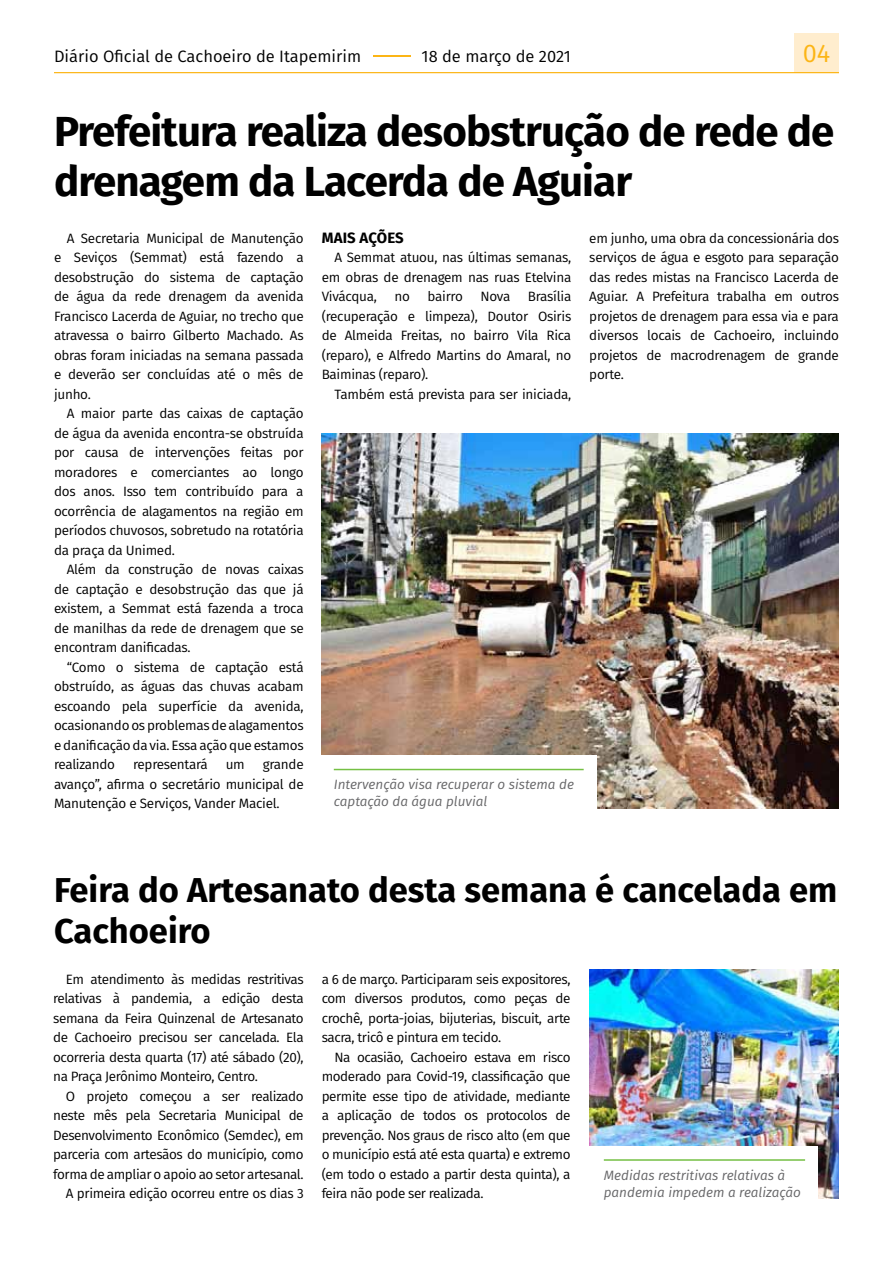
<style>
.page{position:relative;width:893px;height:1263px;background:#fff}
.page>*{position:absolute;margin:0;border:0;box-sizing:border-box;transform-origin:0 0}
.t1{font:700 42px/50.4px "Fira Sans";letter-spacing:-.02em;color:#000}
.t2{font:700 34.5px/41.4px "Fira Sans";color:#000}
.t3{font:25.5px "Fira Sans";color:#fcb515}
.t4{font:16.5px "Fira Sans";color:#000}
.t5{font:700 15px "Fira Sans";letter-spacing:.01em;color:#000}
.t6{font:13.5px/19.5px "Fira Sans";letter-spacing:-.03em;color:#000;text-align:justify}
.t7{font:italic 13.5px/16.6px "Fira Sans";color:#666668}
.s1{color:#fcb515}
</style>
<div class="page">
<div style="left:794px;top:33px;width:45px;height:40px;background:#ffedce"></div>
<hr style="left:54px;top:72px;width:785px;height:1px;background:#fcb515">
<img style="left:589px;top:969px;width:250px;height:229px">
<div style="left:589px;top:1146px;width:229px;height:54px;background:#fff"></div>
<hr style="left:604px;top:1159px;width:201px;height:2px;background:#75c044">
<img style="left:322px;top:434px;width:517px;height:374px">
<div style="left:319px;top:755px;width:277px;height:55px;background:#fff"></div>
<hr style="left:334px;top:769px;width:250px;height:1px;background:#75c044">
<p class="t4" style="left:54px;top:43px;width:518px">Diário Oficial de Cachoeiro de Itapemirim <span class="s1">–</span>18 de março de 2021</p>
<h3 class="t3" style="left:803px;top:34px;width:29px">04</h3>
<h1 class="t1" style="left:54px;top:103px;width:782px">Prefeitura realiza desobstrução de rede de drenagem da Lacerda de Aguiar</h1>
<p class="t6" style="left:54px;top:228px;width:251px;text-indent:13px">A Secretaria Municipal de Manutenção e Seviços (Semmat) está fazendo a desobstrução do sistema de captação de água da rede drenagem da avenida Francisco Lacerda de Aguiar, no trecho que atravessa o bairro Gilberto Machado. As obras foram iniciadas na semana passada e deverão ser concluídas até o mês de junho.</p>
<p class="t6" style="left:54px;top:403px;width:251px;text-indent:13px">A maior parte das caixas de captação de água da avenida encontra-se obstruída por causa de intervenções feitas por moradores e comerciantes ao longo dos anos. Isso tem contribuído para a ocorrência de alagamentos na região em períodos chuvosos, sobretudo na rotatória da praça da Unimed.</p>
<p class="t6" style="left:54px;top:559px;width:251px;text-indent:13px">Além da construção de novas caixas de captação e desobstrução das que já existem, a Semmat está fazenda a troca de manilhas da rede de drenagem que se encontram danificadas.</p>
<p class="t6" style="left:54px;top:657px;width:251px;text-indent:13px">“Como o sistema de captação está obstruído, as águas das chuvas acabam escoando pela superfície da avenida, ocasionando os problemas de alagamentos e danificação da via. Essa ação que estamos realizando</p>
<p class="t5" style="left:322px;top:225px;width:84px">MAIS AÇÕES</p>
<p class="t6" style="left:322px;top:248px;width:251px;text-indent:13px">A Semmat atuou, nas últimas semanas, em obras de drenagem nas ruas Etelvina Vivácqua,</p>
<p class="t6" style="left:589px;top:228px;width:251px">em junho, uma obra da concessionária dos serviços de água e esgoto para separação das redes mistas na Francisco Lacerda de Aguiar. A Prefeitura trabalha em outros projetos de drenagem para essa via e para diversos locais de Cachoeiro, incluindo projetos de macrodrenagem de grande porte.</p>
<p class="t6" style="left:322px;top:287px;width:251px;text-indent:206px">Brasília (recuperação e limpeza), Doutor Osiris de Almeida Freitas, no bairro Vila Rica (reparo), e Alfredo Martins do Amaral, no Baiminas (reparo).</p>
<p class="t6" style="left:334px;top:384px;width:238px">Também está prevista para ser iniciada,</p>
<p class="t6" style="left:394px;top:287px;width:17px">no</p>
<p class="t6" style="left:428px;top:287px;width:37px">bairro</p>
<p class="t6" style="left:480px;top:287px;width:31px">Nova</p>
<p class="t6" style="left:133px;top:754px;width:76px">representará</p>
<p class="t6" style="left:226px;top:754px;width:21px">um</p>
<p class="t6" style="left:54px;top:754px;width:251px;text-indent:209px">grande avanço”, afirma o secretário municipal de Manutenção e Serviços, Vander Maciel.</p>
<p class="t7" style="left:334px;top:776px;width:242px">Intervenção visa recuperar o sistema de captação da água pluvial</p>
<h2 class="t2" style="left:54px;top:866px;width:785px">Feira do Artesanato desta semana é cancelada em<br>Cachoeiro</h2>
<p class="t6" style="left:53px;top:969px;width:252px;text-indent:13px">Em atendimento às medidas restritivas relativas à pandemia, a edição desta semana da Feira Quinzenal de Artesanato de Cachoeiro precisou ser cancelada. Ela ocorreria desta quarta (17) até sábado (20), na Praça Jerônimo Monteiro, Centro.</p>
<p class="t6" style="left:53px;top:1086px;width:252px;text-align:right">O projeto começou a ser realizado neste mês pela Secretaria Municipal de Desenvolvimento Econômico (Semdec), em parceria com artesãos do município, como forma de ampliar o apoio ao setor artesanal.<br>A primeira edição ocorreu entre os dias 3</p>
<p class="t6" style="left:322px;top:969px;width:250px">a 6 de março. Participaram seis expositores, com diversos produtos, como peças de crochê, porta-joias, bijuterias, biscuit, arte sacra, tricô e pintura em tecido.</p>
<p class="t6" style="left:322px;top:1047px;width:250px;text-indent:13px">Na ocasião, Cachoeiro estava em risco moderado para Covid-19, classificação que permite esse tipo de atividade, mediante a aplicação de todos os protocolos de prevenção. Nos graus de risco alto (em que o município está até esta quarta) e extremo (em todo o estado a partir desta quinta), a feira não pode ser realizada.</p>
<p class="t7" style="left:604px;top:1166px;width:199px">Medidas restritivas relativas à pandemia impedem a realização</p>
</div>
